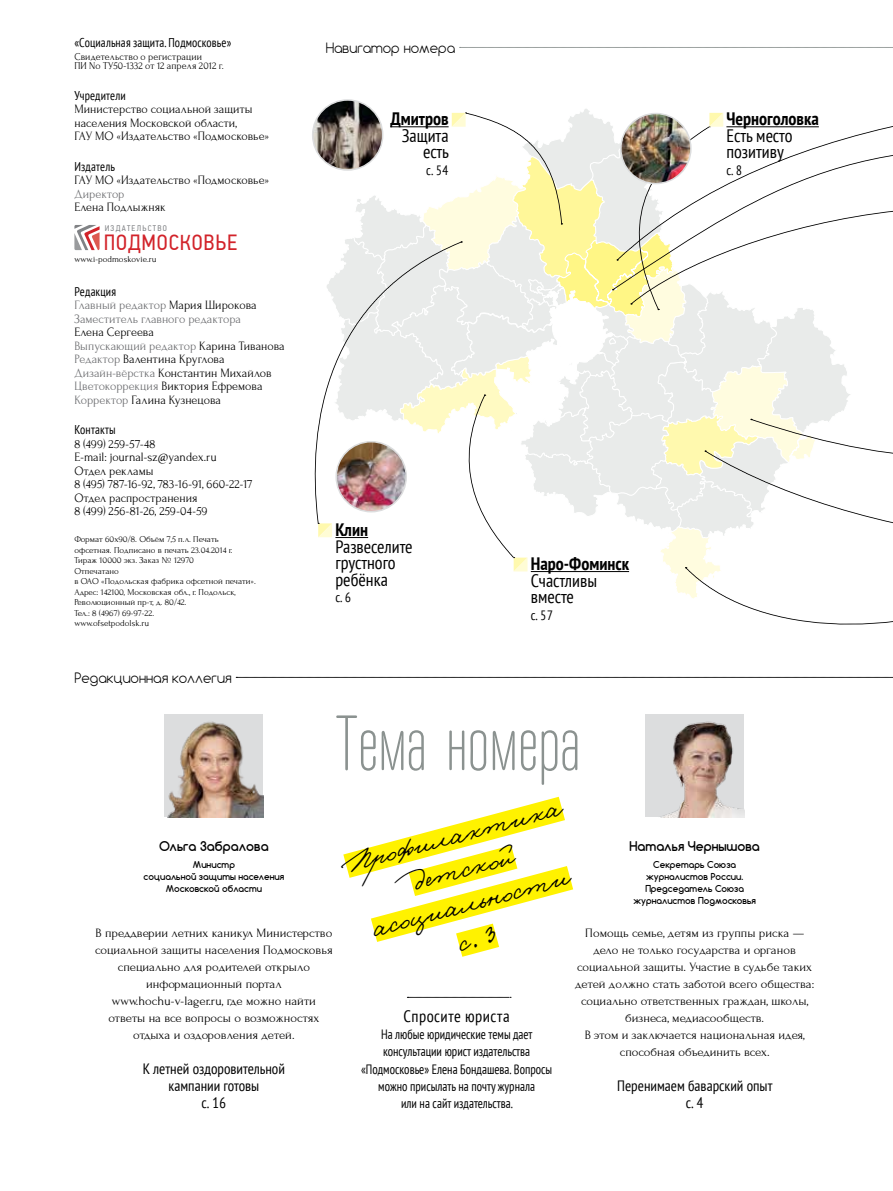
<style>
.page{position:relative;width:893px;height:1191px;background:#fff}
.page>*{position:absolute;margin:0;border:0;box-sizing:border-box;transform-origin:0 0}
.t1{font:300 condensed 77.4px "Pharmadin";color:#8b9290}
.t2{font:30px/35.1px "Gogol";color:#000;text-align:center}
.t3{font:22.05px "PF Din Text Cond Pro";letter-spacing:.04em;color:#d2232a}
.t4{font:condensed 18px/16.5px "PT Sans";color:#000}
.t5{font:700 condensed 18px "PT Sans";color:#000}
.t6{font:condensed 16.5px "PT Sans";letter-spacing:.03em;color:#000}
.t7{font:condensed 15px/17.1px "PT Sans";color:#000;text-align:center}
.t8{font:condensed 13.5px/17.1px "PT Sans";color:#000;text-align:center;scale:.92 1}
.t9{font:300 13.5px "Comfortaa";color:#000}
.t10{font:condensed 13.5px "PT Sans";color:#000}
.t11{font:12.75px/17.1px "Forum";color:#000;text-align:center}
.t12{font:12.75px/13.5px "Forum";color:#000;scale:.95 1}
.t13{font:condensed 12.75px "PT Sans";letter-spacing:.01em;color:#000;scale:.95 1}
.t14{font:12.75px/13.5px "Forum";color:#6d6e71;scale:.95 1}
.t15{font:700 12.75px "Comfortaa";color:#000}
.t16{font:10.5px/9px "Forum";letter-spacing:.01em;color:#000;scale:.95 1}
.t17{font:9px/10.5px "Forum";color:#000}
.t18{font:700 9px/12px "Comfortaa";color:#000;text-align:center}
.t19{font:8.25px "PF Din Text Cond Pro";letter-spacing:.16em;color:#808285}
.s1{color:#000}
.s2{color:#6d6e71}
</style>
<div class="page">
<svg style="left:460px;top:47px;width:433px;height:1px"></svg>
<svg style="left:343px;top:796px;width:231px;height:161px"></svg>
<img style="left:165px;top:714px;width:98px;height:103px">
<img style="left:645px;top:714px;width:99px;height:103px">
<svg style="left:236px;top:677px;width:657px;height:1px"></svg>
<svg style="left:407px;top:997px;width:104px;height:1px"></svg>
<img style="left:313px;top:100px;width:70px;height:70px;border-radius:35px">
<div style="left:312px;top:99px;width:71px;height:72px;border:2px solid #dcddde;border-radius:50%"></div>
<svg style="left:318px;top:106px;width:575px;height:519px"></svg>
<hr style="left:335px;top:537px;width:33px;height:1px;background:#000">
<hr style="left:726px;top:126px;width:93px;height:1px;background:#000">
<svg style="left:74px;top:225px;width:26px;height:25px"></svg>
<p class="t13" style="left:74px;top:34px;width:167px">«Социальная защита. Подмосковье»</p>
<p class="t16" style="left:74px;top:52px;width:159px">Свидетельство о регистрации<br>ПИ No ТУ50-1332 от 12 апреля 2012 г.</p>
<p class="t13" style="left:74px;top:87px;width:56px">Учредители</p>
<p class="t12" style="left:74px;top:103px;width:207px">Министерство социальной защиты населения Московской области,<br>ГАУ МО «Издательство «Подмосковье»</p>
<p class="t13" style="left:74px;top:158px;width:44px">Издатель</p>
<p class="t12" style="left:74px;top:174px;width:207px">ГАУ МО «Издательство «Подмосковье»</p>
<p class="t14" style="left:74px;top:187px;width:54px">Директор</p>
<p class="t12" style="left:74px;top:201px;width:98px">Елена Подлыжняк</p>
<p class="t19" style="left:105px;top:223px;width:64px">ИЗДАТЕЛЬСТВО</p>
<h3 class="t3" style="left:104px;top:229px;width:135px">ПОДМОСКОВЬЕ</h3>
<p class="t17" style="left:74px;top:254px;width:84px">www.i-podmoskovie.ru</p>
<p class="t13" style="left:74px;top:283px;width:45px">Редакция</p>
<p class="t14" style="left:74px;top:299px;width:193px">Главный редактор <span class="s1">Мария Широкова<br></span>Заместитель главного редактора</p>
<p class="t12" style="left:74px;top:326px;width:223px">Елена Сергеева<br><span class="s2">Выпускающий редактор</span> Карина Тиванова<br><span class="s2">Редактор</span> Валентина Круглова<br><span class="s2">Дизайн-вёрстка</span> Константин Михайлов<br><span class="s2">Цветокоррекция</span> Виктория Ефремова<br><span class="s2">Корректор</span> Галина Кузнецова</p>
<p class="t13" style="left:74px;top:422px;width:45px">Контакты</p>
<p class="t12" style="left:74px;top:437px;width:189px">8 (499) 259-57-48<br>E-mail: journal-sz@yandex.ru<br>Отдел рекламы<br>8 (495) 787-16-92, 783-16-91, 660-22-17<br>Отдел распространения<br>8 (499) 256-81-26, 259-04-59</p>
<p class="t17" style="left:74px;top:534px;width:183px">Формат 60х90/8. Объём 7,5 п.л. Печать офсетная. Подписано в печать 23.04.2014 г.<br>Тираж 10000 экз. Заказ № 12970<br>Отпечатано<br>в ОАО «Подольская фабрика офсетной печати».<br>Адрес: 142100, Московская обл., г. Подольск,<br>Революционный пр-т, д. 80/42.<br>Тел.: 8 (4967) 69-97-22.<br>www.ofsetpodolsk.ru</p>
<p class="t9" style="left:74px;top:669px;width:159px">Редакционная коллегия</p>
<p class="t9" style="left:326px;top:39px;width:131px">Навигатор номера</p>
<h3 class="t5" style="left:390px;top:107px;width:60px">Дмитров</h3>
<h3 class="t4" style="left:402px;top:127px;width:49px;text-align:right">Защита есть</h3>
<p class="t10" style="left:426px;top:161px;width:24px">с. 54</p>
<h3 class="t5" style="left:335px;top:518px;width:34px">Клин</h3>
<h3 class="t4" style="left:335px;top:538px;width:79px">Развеселите грустного ребёнка</h3>
<p class="t10" style="left:335px;top:589px;width:17px">с. 6</p>
<h3 class="t5" style="left:531px;top:552px;width:100px">Наро-Фоминск</h3>
<h3 class="t4" style="left:531px;top:572px;width:68px">Счастливы вместе</h3>
<p class="t10" style="left:531px;top:606px;width:24px">с. 57</p>
<h1 class="t1" style="left:335px;top:701px;width:247px">Тема номера</h1>
<h3 class="t5" style="left:726px;top:107px;width:94px">Черноголовка</h3>
<h3 class="t4" style="left:726px;top:127px;width:68px">Есть место позитиву</h3>
<p class="t10" style="left:726px;top:161px;width:17px">с. 8</p>
<h2 class="t2" style="left:341px;top:845px;width:225px;rotate:-15deg">Профилактика детской асоциальности с. 3</h2>
<p class="t15" style="left:159px;top:838px;width:111px">Ольга Забралова</p>
<p class="t18" style="left:144px;top:858px;width:142px">Министр<br>социальной защиты населения<br>Московской области</p>
<p class="t11" style="left:95px;top:924px;width:239px">В преддверии летних каникул Министерство социальной защиты населения Подмосковья специально для родителей открыло информационный портал www.hochu-v-lager.ru, где можно найти ответы на все вопросы о возможностях отдыха и оздоровления детей.</p>
<p class="t7" style="left:143px;top:1059px;width:144px">К летней оздоровительной кампании готовы<br>с. 16</p>
<p class="t15" style="left:629px;top:838px;width:132px">Наталья Чернышова</p>
<p class="t18" style="left:633px;top:858px;width:124px">Секретарь Союза журналистов России.<br>Председатель Союза журналистов Подмосковья</p>
<p class="t11" style="left:575px;top:924px;width:241px">Помощь семье, детям из группы риска — дело не только государства и органов социальной защиты. Участие в судьбе таких детей должно стать заботой всего общества: социально ответственных граждан, школы, бизнеса, медиасообществ.<br>В этом и заключается национальная идея, способная объединить всех.</p>
<p class="t7" style="left:617px;top:1076px;width:157px">Перенимаем баварский опыт с. 4</p>
<p class="t6" style="left:404px;top:1005px;width:108px">Спросите юриста</p>
<p class="t8" style="left:361px;top:1025px;width:209px">На любые юридические темы дает консультации юрист издательства «Подмосковье» Елена Бондашева. Вопросы можно присылать на почту журнала<br>или на сайт издательства.</p>
</div>
